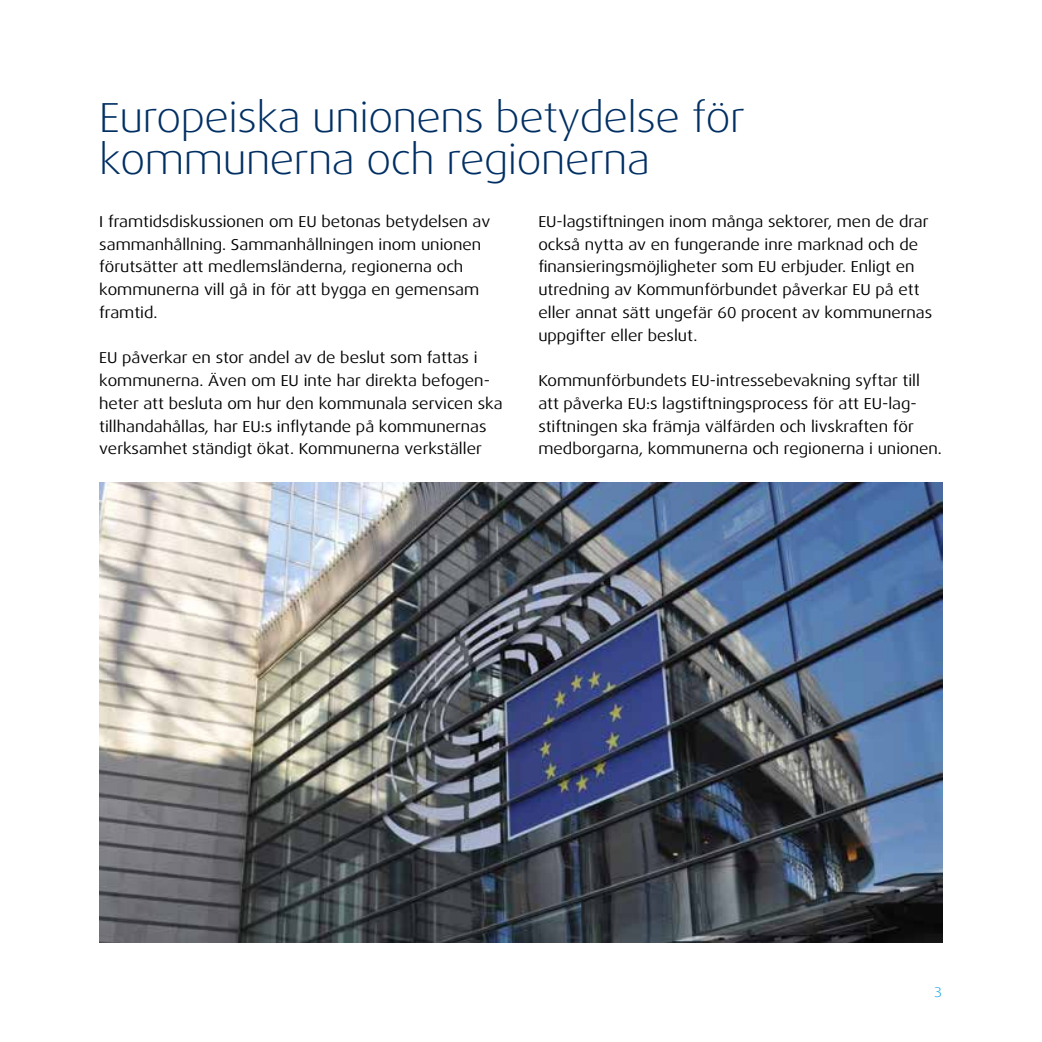
<style>
.page{position:relative;width:1042px;height:1042px;background:#fff}
.page>*{position:absolute;margin:0;border:0;box-sizing:border-box;transform-origin:0 0}
.pääotsikko{font:300 42px/42px "Dax Wide";letter-spacing:-.01em;color:#002f63}
.leipäteksti_ei_sis{font:15.75px/22.8px "Dax Wide";color:#000}
.t1{font:300 14px "Dax Wide";color:#009fe3}
</style>
<div class="page">
<img style="left:99px;top:482px;width:844px;height:461px">
<p class="pääotsikko" style="left:99px;top:97px;width:647px">Europeiska unionens betydelse för kommunerna och regionerna</p>
<p class="leipäteksti_ei_sis" style="left:99px;top:210px;width:392px">I framtidsdiskussionen om EU betonas betydelsen av sammanhållning. Sammanhållningen inom unionen förutsätter att medlemsländerna, regionerna och kommunerna vill gå in för att bygga en gemensam framtid.</p>
<p class="leipäteksti_ei_sis" style="left:99px;top:347px;width:405px">EU påverkar en stor andel av de beslut som fattas i kommunerna. Även om EU inte har direkta befogen&shy;heter att besluta om hur den kommunala servicen ska tillhandahållas, har EU:s inflytande på kommunernas verksamhet ständigt ökat. Kommunerna verkställer</p>
<p class="leipäteksti_ei_sis" style="left:538px;top:210px;width:395px">EU-lagstiftningen inom många sektorer, men de drar också nytta av en fungerande inre marknad och de finansieringsmöjligheter som EU erbjuder. Enligt en utredning av Kommunförbundet påverkar EU på ett eller annat sätt ungefär 60 procent av kommunernas uppgifter eller beslut.</p>
<p class="leipäteksti_ei_sis" style="left:538px;top:369px;width:405px">Kommunförbundets EU-intressebevakning syftar till att påverka EU:s lagstiftningsprocess för att EU-lag&shy;stiftningen ska främja välfärden och livskraften för medborgarna, kommunerna och regionerna i unionen.</p>
<p class="t1" style="left:934px;top:984px;width:10px">3</p>
</div>
